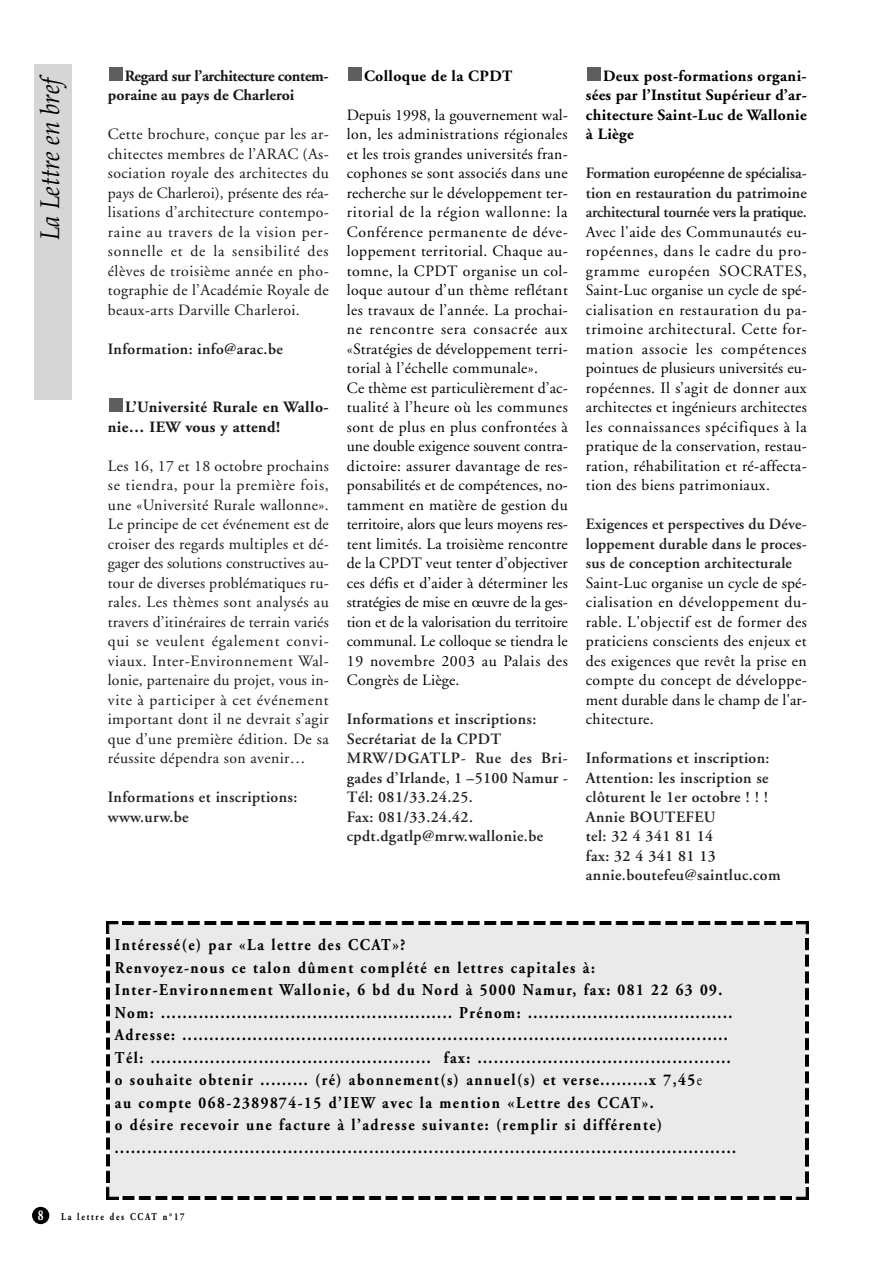
<style>
.page{position:relative;width:893px;height:1263px;background:#fff}
.page>*{position:absolute;margin:0;border:0;box-sizing:border-box;transform-origin:0 0}
.t1{font:italic 27px "Book Antiqua";color:#000;scale:.9 1}
.t2{font:700 16.5px/22.5px "Adobe Garamond";letter-spacing:.105em;color:#000;scale:.9 1}
.t3{font:15.75px/19.5px "Adobe Garamond";letter-spacing:.025em;color:#000;text-align:justify}
.t4{font:15.75px/19.5px "Adobe Garamond";letter-spacing:.025em;color:#171819;text-align:justify}
.t5{font:600 15.75px/19.5px "Adobe Garamond";letter-spacing:.025em;color:#212121}
.t6{font:700 15.75px/19.5px "Adobe Garamond";letter-spacing:.025em;color:#000;text-align:justify}
.t7{font:700 15.75px/19.5px "Adobe Garamond";letter-spacing:-.02em;color:#171819}
.t8{font:700 15.75px/19.5px "Adobe Garamond";letter-spacing:.025em;color:#171819}
.t9{font:600 15.75px "Adobe Garamond";letter-spacing:.025em;color:#171819}
.t10{font:700 10.5px "Adobe Garamond";letter-spacing:.205em;color:#000;scale:.8 1}
.s1{font-weight:400}
.s2{font-size:15px;color:#fff}
</style>
<div class="page">
<div style="left:587px;top:67px;width:14px;height:14px;background:#5e5e5e"></div>
<div style="left:348px;top:67px;width:14px;height:14px;background:#5e5e5e"></div>
<div style="left:109px;top:398px;width:14px;height:14px;background:#5e5e5e"></div>
<div style="left:109px;top:67px;width:14px;height:14px;background:#5e5e5e"></div>
<div style="left:32px;top:1207px;width:17px;height:17px;background:#000;border-radius:50%"></div>
<div style="left:34px;top:64px;width:38px;height:335px;background:#d6d6d6"></div>
<div style="left:109px;top:925px;width:696px;height:271px;background:#eaeaea"></div>
<img style="left:106px;top:922px;width:17px;height:12px">
<img style="left:123px;top:922px;width:670px;height:3px">
<img style="left:796px;top:922px;width:12px;height:13px">
<img style="left:805px;top:938px;width:3px;height:246px">
<img style="left:791px;top:1187px;width:17px;height:12px">
<img style="left:118px;top:1196px;width:673px;height:3px">
<img style="left:106px;top:1186px;width:12px;height:13px">
<img style="left:106px;top:937px;width:3px;height:246px">
<h1 class="t1" style="left:39px;top:240px;width:182px;rotate:-90deg">La Lettre en bref</h1>
<p class="t7" style="left:108px;top:67px;width:222px;text-indent:17px">Regard sur l’architecture contem&shy;poraine au pays de Charleroi</p>
<p class="t4" style="left:108px;top:126px;width:222px">Cette brochure, conçue par les ar&shy;chitectes membres de l’ARAC (As&shy;sociation royale des architectes du pays de Charleroi), présente des réa&shy;lisations d’architecture contempo&shy;raine au travers de la vision per&shy;sonnelle et de la sensibilité des élèves de troisième année en pho&shy;tographie de l’Académie Royale de beaux-arts Darville Charleroi.</p>
<p class="t9" style="left:108px;top:342px;width:176px">Information: info@arac.be</p>
<p class="t8" style="left:108px;top:399px;width:222px;text-indent:17px">L’Université Rurale en Wallo&shy;nie… IEW vous y attend!</p>
<p class="t4" style="left:108px;top:457px;width:222px">Les 16, 17 et 18 octobre prochains se tiendra, pour la première fois, une «Université Rurale wallonne».<br>Le principe de cet événement est de croiser des regards multiples et dé&shy;gager des solutions constructives au&shy;tour de diverses problématiques ru&shy;rales. Les thèmes sont analysés au travers d’itinéraires de terrain variés qui se veulent également convi&shy;viaux. Inter-Environnement Wal&shy;lonie, partenaire du projet, vous in&shy;vite à participer à cet événement important dont il ne devrait s’agir que d’une première édition. De sa réussite dépendra son avenir…</p>
<p class="t5" style="left:108px;top:789px;width:191px">Informations et inscriptions: www.urw.be</p>
<p class="t6" style="left:364px;top:67px;width:150px">Colloque de la CPDT</p>
<p class="t3" style="left:347px;top:106px;width:222px;text-align:left">Depuis 1998, la gouvernement wal&shy;lon, les administrations régionales et les trois grandes universités fran&shy;cophones se sont associés dans une recherche sur le développement ter&shy;ritorial de la région wallonne: la Conférence permanente de déve&shy;loppement territorial. Chaque au&shy;tomne, la CPDT organise un col&shy;loque autour d’un thème reflétant les travaux de l’année. La prochai&shy;ne rencontre sera consacrée aux «Stratégies de développement terri&shy;torial à l’échelle communale».<br>Ce thème est particulièrement d’ac&shy;tualité à l’heure où les communes sont de plus en plus confrontées à une double exigence souvent contra&shy;dictoire: assurer davantage de res&shy;ponsabilités et de compétences, no&shy;tamment en matière de gestion du territoire, alors que leurs moyens res&shy;tent limités. La troisième rencontre de la CPDT veut tenter d’objectiver ces défis et d’aider à déterminer les stratégies de mise en œuvre de la ges&shy;tion et de la valorisation du territoire communal. Le colloque se tiendra le 19 novembre 2003 au Palais des Congrès de Liège.</p>
<p class="t5" style="left:347px;top:711px;width:222px">Informations et inscriptions:<br>Secrétariat de la CPDT<br>MRW/DGATLP- Rue des Bri&shy;gades d’Irlande, 1 –5100 Namur -<br>Tél: 081/33.24.25.<br>Fax: 081/33.24.42. cpdt.dgatlp@mrw.wallonie.be</p>
<p class="t6" style="left:586px;top:67px;width:222px;text-indent:17px">Deux post-formations organi&shy;sées par l’Institut Supérieur d’ar&shy;chitecture Saint-Luc de Wallonie à Liège</p>
<p class="t5" style="left:586px;top:165px;width:222px;text-align:justify">Formation européenne de spécialisa&shy;tion en restauration du patrimoine architectural tournée vers la pratique.</p>
<p class="t3" style="left:586px;top:223px;width:222px">Avec l'aide des Communautés eu&shy;ropéennes, dans le cadre du pro&shy;gramme européen SOCRATES, Saint-Luc organise un cycle de spé&shy;cialisation en restauration du pa&shy;trimoine architectural. Cette for&shy;mation associe les compétences pointues de plusieurs universités eu&shy;ropéennes. Il s’agit de donner aux architectes et ingénieurs architectes les connaissances spécifiques à la pratique de la conservation, restau&shy;ration, réhabilitation et ré-affecta&shy;tion des biens patrimoniaux.</p>
<p class="t5" style="left:586px;top:516px;width:222px;text-align:justify">Exigences et perspectives du Déve&shy;loppement durable dans le proces&shy;sus de conception architecturale</p>
<p class="t3" style="left:586px;top:574px;width:222px">Saint-Luc organise un cycle de spé&shy;cialisation en développement du&shy;rable. L'objectif est de former des praticiens conscients des enjeux et des exigences que revêt la prise en compte du concept de développe&shy;ment durable dans le champ de l'ar&shy;chitecture.</p>
<p class="t5" style="left:586px;top:750px;width:196px">Informations et inscription:<br>Attention: les inscription se clôturent le 1er octobre ! ! !<br>Annie BOUTEFEU<br>tel: 32 4 341 81 14<br>fax: 32 4 341 81 13 annie.boutefeu@saintluc.com</p>
<p class="t2" style="left:115px;top:935px;width:691px">Intéressé(e) par «La lettre des CCAT»?<br>Renvoyez-nous ce talon dûment complété en lettres capitales à:<br>Inter-Environnement Wallonie, 6 bd du Nord à 5000 Namur, fax: 081 22 63 09.<br>Nom: ...................................................... Prénom: ......................................<br>Adresse: .....................................................................................................<br>Tél: .................................................... fax: ............................................... o souhaite obtenir ......... (ré) abonnement(s) annuel(s) et verse.........x 7,45<span class="s1">e<br></span>au compte 068-2389874-15 d’IEW avec la mention «Lettre des CCAT».<br>o désire recevoir une facture à l’adresse suivante: (remplir si différente) ...................................................................................................................</p>
<p class="t10" style="left:38px;top:1212px;width:185px"><span class="s2">8</span> La lettre des CCAT n°17</p>
</div>
